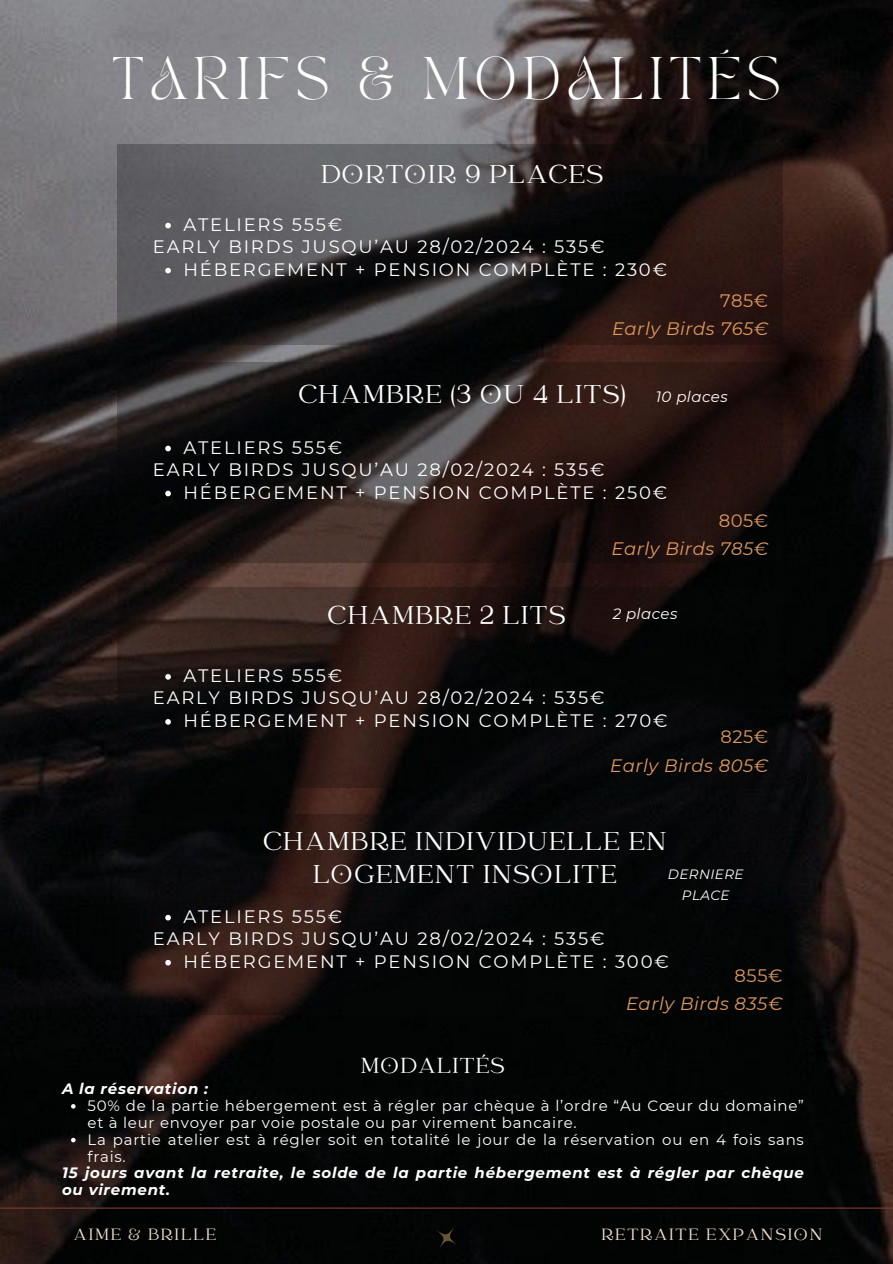
<style>
.page{position:relative;width:893px;height:1264px;background:#fff}
.page>*{position:absolute;margin:0;border:0;box-sizing:border-box;transform-origin:0 0}
.t1{font:42px "TAN PEARL Regular";letter-spacing:.15em;color:#fff}
.t2{font:28.5px/33.8px "Catchy Mager";letter-spacing:.05em;color:#fff;text-align:center}
.t3{font:24px "Catchy Mager";letter-spacing:.05em;color:#fff}
.t4{font:18px "Montserrat";letter-spacing:.1em;color:#fff}
.t5{font:italic 18px "Montserrat";letter-spacing:.03em;color:#df9a5f}
.t6{font:18px "Catchy Mager";letter-spacing:.1em;color:#f5e2d3}
.t7{font:18px "Montserrat";letter-spacing:.03em;color:#df9a5f}
.t8{font:15px/16.8px "Montserrat";letter-spacing:.05em;color:#fff}
.t9{font:italic 700 15px/16.8px "Montserrat";letter-spacing:.05em;color:#fff}
.t10{font:italic 15px "Montserrat";letter-spacing:.03em;color:#fff}
.t11{font:italic 13.5px/21.3px "Montserrat";letter-spacing:.03em;color:#fff;text-align:center}
</style>
<div class="page">
<img style="left:0;top:0;width:892px;height:1263px">
<svg style="left:117px;top:145px;width:665px;height:200px;background:#353031"></svg>
<svg style="left:117px;top:587px;width:665px;height:200px;background:#150f0d"></svg>
<svg style="left:117px;top:362px;width:665px;height:200px;background:#211715"></svg>
<svg style="left:117px;top:814px;width:665px;height:201px;background:#0e0a0a"></svg>
<hr style="left:1px;top:1207px;width:891px;height:1px;background:#7a3f2d">
<svg style="left:428px;top:1219px;width:36px;height:36px"></svg>
<svg style="left:165px;top:223px;width:6px;height:5px"></svg>
<svg style="left:165px;top:268px;width:6px;height:5px"></svg>
<svg style="left:165px;top:674px;width:6px;height:5px"></svg>
<svg style="left:165px;top:719px;width:6px;height:5px"></svg>
<svg style="left:165px;top:445px;width:6px;height:6px"></svg>
<svg style="left:165px;top:490px;width:6px;height:6px"></svg>
<svg style="left:165px;top:914px;width:6px;height:6px"></svg>
<svg style="left:165px;top:959px;width:6px;height:6px"></svg>
<svg style="left:71px;top:1104px;width:5px;height:4px"></svg>
<svg style="left:71px;top:1137px;width:5px;height:5px"></svg>
<p class="t1" style="left:112px;top:56px;width:670px">TARIFS &amp; MODALITÉS</p>
<p class="t2" style="left:321px;top:160px;width:283px">DORTOIR 9 PLACES</p>
<p class="t4" style="left:183px;top:213px;width:160px">ATELIERS 555€</p>
<p class="t4" style="left:153px;top:236px;width:453px">EARLY BIRDS JUSQU’AU 28/02/2024 : 535€</p>
<p class="t4" style="left:183px;top:258px;width:485px">HÉBERGEMENT + PENSION COMPLÈTE : 230€</p>
<p class="t7" style="left:720px;top:290px;width:50px">785€</p>
<p class="t5" style="left:612px;top:318px;width:158px">Early Birds 765€</p>
<p class="t2" style="left:299px;top:379px;width:328px">CHAMBRE (3 OU 4 LITS)</p>
<p class="t10" style="left:655px;top:388px;width:74px">10 places</p>
<p class="t4" style="left:183px;top:436px;width:160px">ATELIERS 555€</p>
<p class="t4" style="left:153px;top:458px;width:453px">EARLY BIRDS JUSQU’AU 28/02/2024 : 535€</p>
<p class="t4" style="left:183px;top:481px;width:485px">HÉBERGEMENT + PENSION COMPLÈTE : 250€</p>
<p class="t2" style="left:328px;top:601px;width:239px">CHAMBRE 2 LITS</p>
<p class="t7" style="left:718px;top:509px;width:51px">805€</p>
<p class="t5" style="left:611px;top:537px;width:158px">Early Birds 785€</p>
<p class="t10" style="left:612px;top:604px;width:66px">2 places</p>
<p class="t4" style="left:183px;top:664px;width:160px">ATELIERS 555€</p>
<p class="t4" style="left:153px;top:687px;width:453px">EARLY BIRDS JUSQU’AU 28/02/2024 : 535€</p>
<p class="t4" style="left:183px;top:709px;width:485px">HÉBERGEMENT + PENSION COMPLÈTE : 270€</p>
<p class="t7" style="left:720px;top:726px;width:49px">825€</p>
<p class="t5" style="left:610px;top:754px;width:160px">Early Birds 805€</p>
<p class="t2" style="left:263px;top:826px;width:404px">CHAMBRE INDIVIDUELLE EN<br>LOGEMENT INSOLITE</p>
<p class="t11" style="left:667px;top:863px;width:77px">DERNIERE<br>PLACE</p>
<p class="t4" style="left:183px;top:905px;width:160px">ATELIERS 555€</p>
<p class="t4" style="left:153px;top:927px;width:453px">EARLY BIRDS JUSQU’AU 28/02/2024 : 535€</p>
<p class="t4" style="left:183px;top:950px;width:487px">HÉBERGEMENT + PENSION COMPLÈTE : 300€</p>
<p class="t7" style="left:734px;top:964px;width:49px">855€</p>
<p class="t5" style="left:626px;top:992px;width:158px">Early Birds 835€</p>
<p class="t3" style="left:361px;top:1053px;width:145px">MODALITÉS</p>
<p class="t9" style="left:62px;top:1080px;width:147px">A la réservation :</p>
<p class="t8" style="left:88px;top:1097px;width:717px">50% de la partie hébergement est à régler par chèque à l’ordre “Au Cœur du domaine” et à leur envoyer par voie postale ou par virement bancaire.</p>
<p class="t8" style="left:88px;top:1130px;width:717px">La partie atelier est à régler soit en totalité le jour de la réservation ou en 4 fois sans frais.</p>
<p class="t9" style="left:62px;top:1164px;width:743px">15 jours avant la retraite, le solde de la partie hébergement est à régler par chèque ou virement.</p>
<p class="t6" style="left:74px;top:1226px;width:144px">AIME &amp; BRILLE</p>
<p class="t6" style="left:601px;top:1226px;width:222px">RETRAITE EXPANSION</p>
</div>
